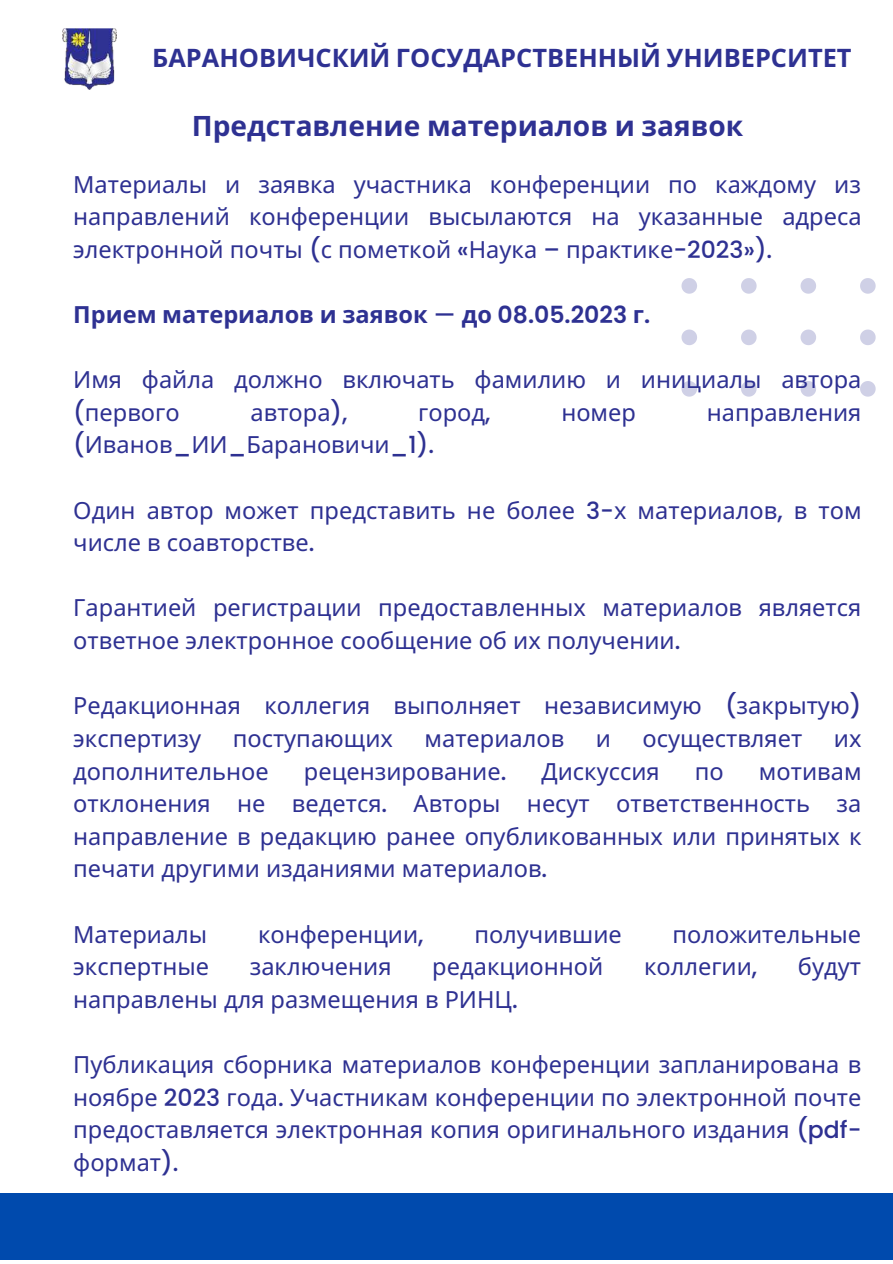
<style>
.page{position:relative;width:893px;height:1264px;background:#fff}
.page>*{position:absolute;margin:0;border:0;box-sizing:border-box;transform-origin:0 0}
.t1{font:700 28.05px "Noto Sans";color:#2e3192}
.t2{font:700 25.35px "Noto Sans";color:#2e3192}
.t3{font:23.55px/32.5px "Noto Sans";color:#2e3192}
.t4{font:700 23.55px "Noto Sans";color:#2e3192}
.s1{font-family:"Poppins";font-weight:500}
.s2{font-family:"Poppins";font-weight:600}
</style>
<div class="page">
<img style="left:62px;top:29px;width:54px;height:60px">
<div style="left:0;top:1193px;width:892px;height:67px;background:#004aad"></div>
<svg style="left:681px;top:278px;width:16px;height:16px"></svg>
<svg style="left:741px;top:278px;width:15px;height:16px"></svg>
<svg style="left:800px;top:278px;width:16px;height:16px"></svg>
<svg style="left:860px;top:278px;width:15px;height:16px"></svg>
<svg style="left:681px;top:329px;width:16px;height:16px"></svg>
<svg style="left:741px;top:329px;width:15px;height:16px"></svg>
<svg style="left:800px;top:329px;width:16px;height:16px"></svg>
<svg style="left:860px;top:329px;width:15px;height:16px"></svg>
<svg style="left:681px;top:381px;width:16px;height:15px"></svg>
<svg style="left:741px;top:381px;width:15px;height:15px"></svg>
<svg style="left:800px;top:381px;width:16px;height:15px"></svg>
<svg style="left:860px;top:381px;width:15px;height:15px"></svg>
<p class="t2" style="left:152px;top:40px;width:701px">БАРАНОВИЧСКИЙ ГОСУДАРСТВЕННЫЙ УНИВЕРСИТЕТ</p>
<p class="t1" style="left:192px;top:106px;width:553px">Представление материалов и заявок</p>
<p class="t3" style="left:73px;top:167px;width:789px;text-align:justify">Материалы и заявка участника конференции по каждому из направлений конференции высылаются на указанные адреса электронной почты <span class="s1">(</span>с пометкой <span class="s1">«</span>Наука <span class="s1">–</span> практике<span class="s1">-2023»).</span></p>
<p class="t4" style="left:73px;top:298px;width:578px">Прием материалов и заявок <span class="s1">—</span> до <span class="s2">08.05.2023</span> г<span class="s2">.</span></p>
<p class="t3" style="left:73px;top:363px;width:789px">Имя файла должно включать фамилию и инициалы автора <span class="s1">(</span>первого</p>
<p class="t3" style="left:250px;top:395px;width:98px">автора<span class="s1">),</span></p>
<p class="t3" style="left:418px;top:395px;width:74px">город<span class="s1">,</span></p>
<p class="t3" style="left:561px;top:395px;width:76px">номер</p>
<p class="t3" style="left:706px;top:395px;width:156px">направления</p>
<p class="t3" style="left:73px;top:428px;width:362px"><span class="s1">(</span>Иванов<span class="s1">_</span>ИИ<span class="s1">_</span>Барановичи<span class="s1">_1).</span></p>
<p class="t3" style="left:73px;top:493px;width:789px">Один автор может представить не более <span class="s1">3-</span>х материалов<span class="s1">,</span> в том числе в соавторстве<span class="s1">.</span></p>
<p class="t3" style="left:73px;top:591px;width:789px">Гарантией регистрации предоставленных материалов является ответное электронное сообщение об их получении<span class="s1">.</span></p>
<p class="t3" style="left:73px;top:689px;width:789px">Редакционная коллегия выполняет независимую <span class="s1">(</span>закрытую<span class="s1">) </span>экспертизу</p>
<p class="t3" style="left:233px;top:721px;width:162px">поступающих</p>
<p class="t3" style="left:424px;top:721px;width:141px">материалов</p>
<p class="t3" style="left:595px;top:721px;width:17px">и</p>
<p class="t3" style="left:642px;top:721px;width:161px">осуществляет</p>
<p class="t3" style="left:833px;top:721px;width:29px">их</p>
<p class="t3" style="left:73px;top:754px;width:197px">дополнительное</p>
<p class="t3" style="left:304px;top:754px;width:204px">рецензирование<span class="s1">.</span></p>
<p class="t3" style="left:541px;top:754px;width:120px">Дискуссия</p>
<p class="t3" style="left:694px;top:754px;width:30px">по</p>
<p class="t3" style="left:73px;top:754px;width:789px;text-align:justify;text-indent:685px">мотивам отклонения не ведется<span class="s1">.</span> Авторы несут ответственность за направление в редакцию ранее опубликованных или принятых к печати другими изданиями материалов<span class="s1">.</span></p>
<p class="t3" style="left:73px;top:917px;width:135px">Материалы</p>
<p class="t3" style="left:258px;top:917px;width:167px">конференции<span class="s1">,</span></p>
<p class="t3" style="left:474px;top:917px;width:149px">получившие</p>
<p class="t3" style="left:672px;top:917px;width:190px">положительные</p>
<p class="t3" style="left:73px;top:949px;width:137px">экспертные</p>
<p class="t3" style="left:250px;top:949px;width:143px">заключения</p>
<p class="t3" style="left:432px;top:949px;width:172px">редакционной</p>
<p class="t3" style="left:644px;top:949px;width:115px">коллегии<span class="s1">,</span></p>
<p class="t3" style="left:797px;top:949px;width:65px">будут</p>
<p class="t3" style="left:73px;top:982px;width:446px">направлены для размещения в РИНЦ<span class="s1">.</span></p>
<p class="t3" style="left:73px;top:1047px;width:789px;text-align:justify">Публикация сборника материалов конференции запланирована в ноябре <span class="s1">2023</span> года<span class="s1">.</span> Участникам конференции по электронной почте предоставляется электронная копия оригинального издания <span class="s1">(pdf&shy;</span>формат<span class="s1">).</span></p>
</div>
